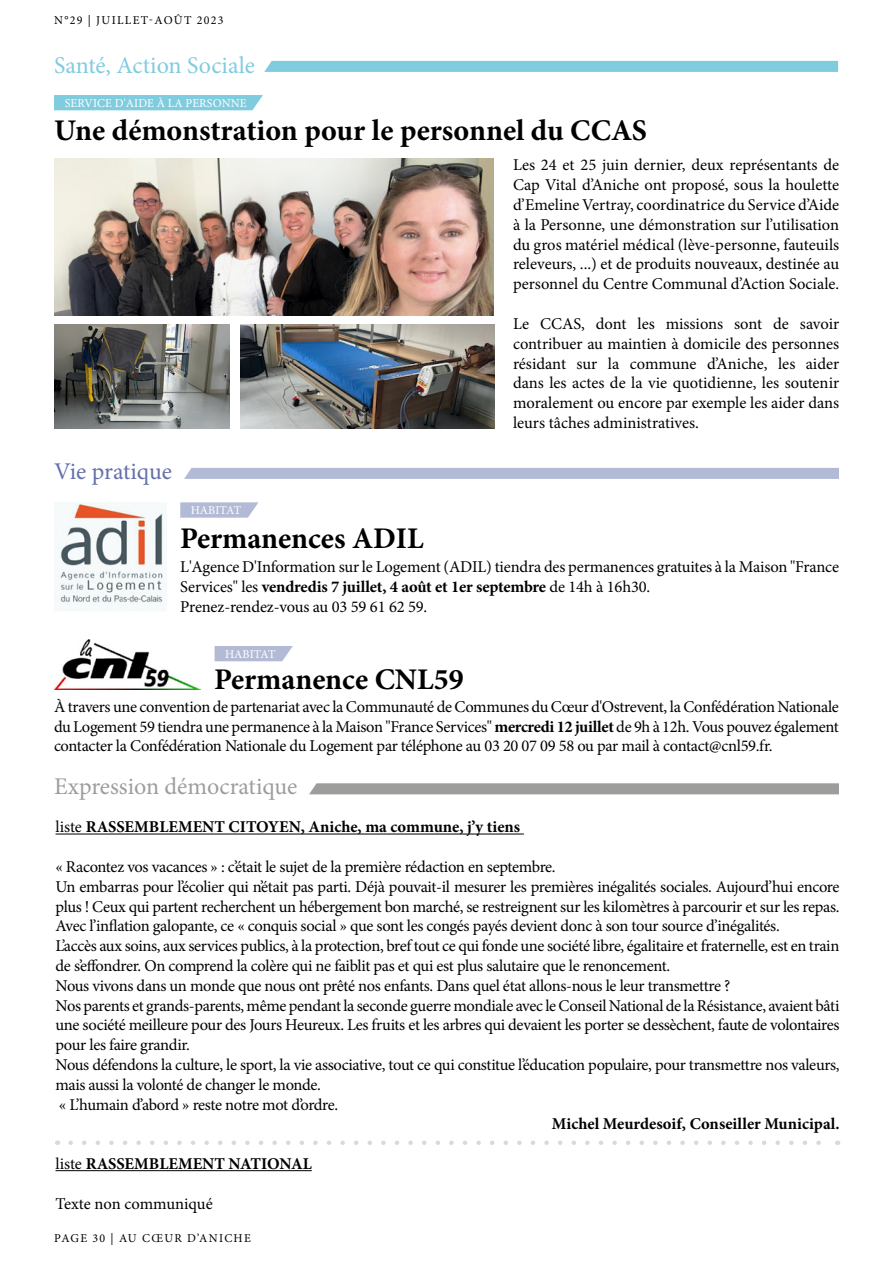
<style>
.page{position:relative;width:893px;height:1263px;background:#fff}
.page>*{position:absolute;margin:0;border:0;box-sizing:border-box;transform-origin:0 0}
.t1{font:700 30px "Minion Pro";color:#000}
.t2{font:24px "Minion Pro";color:#9d9d9c}
.t3{font:24px "Minion Pro";color:#80ccdf}
.t4{font:24px "Minion Pro";color:#656fab}
.t5{font:16.5px/19.8px "Minion Pro";letter-spacing:-.02em;color:#000;text-align:justify}
.t6{font:700 16.5px "Minion Pro";color:#000}
.t7{font:16.5px "Minion Pro";color:#000}
.t8{font:12px "Minion Pro";letter-spacing:.11em;color:#000}
.t9{font:12px "Minion Pro";letter-spacing:.01em;color:#fff}
.t10{font:12px "Minion Pro";letter-spacing:-.01em;color:#fff}
.s1{font-weight:700}
.s2{font-weight:400}
</style>
<div class="page">
<svg style="left:215px;top:646px;width:78px;height:15px"></svg>
<img style="left:54px;top:639px;width:146px;height:50px">
<div style="left:54px;top:95px;width:209px;height:15px;background:#80ccdf"></div>
<div style="left:264px;top:61px;width:574px;height:11px;background:#80ccdf"></div>
<img style="left:54px;top:158px;width:439px;height:158px">
<div style="left:184px;top:468px;width:655px;height:11px;background:#b3bad6"></div>
<img style="left:54px;top:502px;width:112px;height:108px">
<svg style="left:180px;top:502px;width:78px;height:16px"></svg>
<svg style="left:309px;top:783px;width:530px;height:11px;background:#a0a09f"></svg>
<hr style="left:56px;top:834px;width:468px;height:1px;background:#000">
<hr style="left:56px;top:1170px;width:256px;height:1px;background:#000">
<svg style="left:71px;top:1140px;width:750px;height:5px"></svg>
<img style="left:54px;top:324px;width:175px;height:104px">
<img style="left:240px;top:324px;width:254px;height:104px">
<p class="t8" style="left:54px;top:12px;width:171px">N°29 | JUILLET-AOÛT 2023</p>
<h2 class="t3" style="left:54px;top:49px;width:202px">Santé, Action Sociale</h2>
<p class="t9" style="left:65px;top:95px;width:183px">SERVICE D'AIDE À LA PERSONNE</p>
<h1 class="t1" style="left:54px;top:109px;width:594px">Une démonstration pour le personnel du CCAS</h1>
<p class="t5" style="left:513px;top:155px;width:328px">Les 24 et 25 juin dernier, deux représentants de Cap Vital d’Aniche ont proposé, sous la houlette d’Emeline Vertray, coordinatrice du Service d’Aide à la Personne, une démonstration sur l’utilisation du gros matériel médical (lève-personne, fauteuils releveurs, ...) et de produits nouveaux, destinée au personnel du Centre Communal d’Action Sociale.</p>
<p class="t5" style="left:513px;top:314px;width:328px">Le CCAS, dont les missions sont de savoir contribuer au maintien à domicile des personnes résidant sur la commune d’Aniche, les aider dans les actes de la vie quotidienne, les soutenir moralement ou encore par exemple les aider dans leurs tâches administratives.</p>
<h2 class="t4" style="left:54px;top:455px;width:119px">Vie pratique</h2>
<p class="t10" style="left:191px;top:502px;width:52px">HABITAT</p>
<h1 class="t1" style="left:180px;top:517px;width:245px">Permanences ADIL</h1>
<p class="t5" style="left:180px;top:557px;width:660px;text-align:left">L'Agence D'Information sur le Logement (ADIL) tiendra des permanences gratuites à la Maison "France<br>Services" les <span class="s1">vendredis 7 juillet, 4 août et 1er septembre</span> de 14h à 16h30.<br>Prenez-rendez-vous au 03 59 61 62 59.</p>
<p class="t10" style="left:225px;top:646px;width:52px">HABITAT</p>
<h1 class="t1" style="left:214px;top:658px;width:251px">Permanence CNL59</h1>
<p class="t5" style="left:54px;top:697px;width:786px">À travers une convention de partenariat avec la Communauté de Communes du Cœur d'Ostrevent, la Confédération Nationale du Logement 59 tiendra une permanence à la Maison "France Services" <span class="s1">mercredi 12 juillet</span> de 9h à 12h. Vous pouvez également contacter la Confédération Nationale du Logement par téléphone au 03 20 07 09 58 ou par mail à contact@cnl59.fr.</p>
<h2 class="t2" style="left:54px;top:770px;width:245px">Expression démocratique</h2>
<p class="t6" style="left:56px;top:815px;width:466px"><span class="s2">liste</span> RASSEMBLEMENT CITOYEN, Aniche, ma commune, j’y tiens</p>
<p class="t5" style="left:56px;top:857px;width:786px;text-align:left">« Racontez vos vacances » : c’était le sujet de la première rédaction en septembre.<br>Un embarras pour l’écolier qui n’était pas parti. Déjà pouvait-il mesurer les premières inégalités sociales. Aujourd’hui encore plus ! Ceux qui partent recherchent un hébergement bon marché, se restreignent sur les kilomètres à parcourir et sur les repas.<br>Avec l’inflation galopante, ce « conquis social » que sont les congés payés devient donc à son tour source d’inégalités.<br>L’accès aux soins, aux services publics, à la protection, bref tout ce qui fonde une société libre, égalitaire et fraternelle, est en train de s’effondrer. On comprend la colère qui ne faiblit pas et qui est plus salutaire que le renoncement.<br>Nous vivons dans un monde que nous ont prêté nos enfants. Dans quel état allons-nous le leur transmettre ?<br>Nos parents et grands-parents, même pendant la seconde guerre mondiale avec le Conseil National de la Résistance, avaient bâti une société meilleure pour des Jours Heureux. Les fruits et les arbres qui devaient les porter se dessèchent, faute de volontaires pour les faire grandir.<br>Nous défendons la culture, le sport, la vie associative, tout ce qui constitue l’éducation populaire, pour transmettre nos valeurs, mais aussi la volonté de changer le monde.<br>« L’humain d’abord » reste notre mot d’ordre.</p>
<p class="t6" style="left:552px;top:1112px;width:289px">Michel Meurdesoif, Conseiller Municipal.</p>
<p class="t6" style="left:56px;top:1152px;width:258px"><span class="s2">liste</span> RASSEMBLEMENT NATIONAL</p>
<p class="t7" style="left:56px;top:1192px;width:159px">Texte non communiqué</p>
<p class="t8" style="left:54px;top:1230px;width:198px">PAGE 30 | AU CŒUR D’ANICHE</p>
</div>
